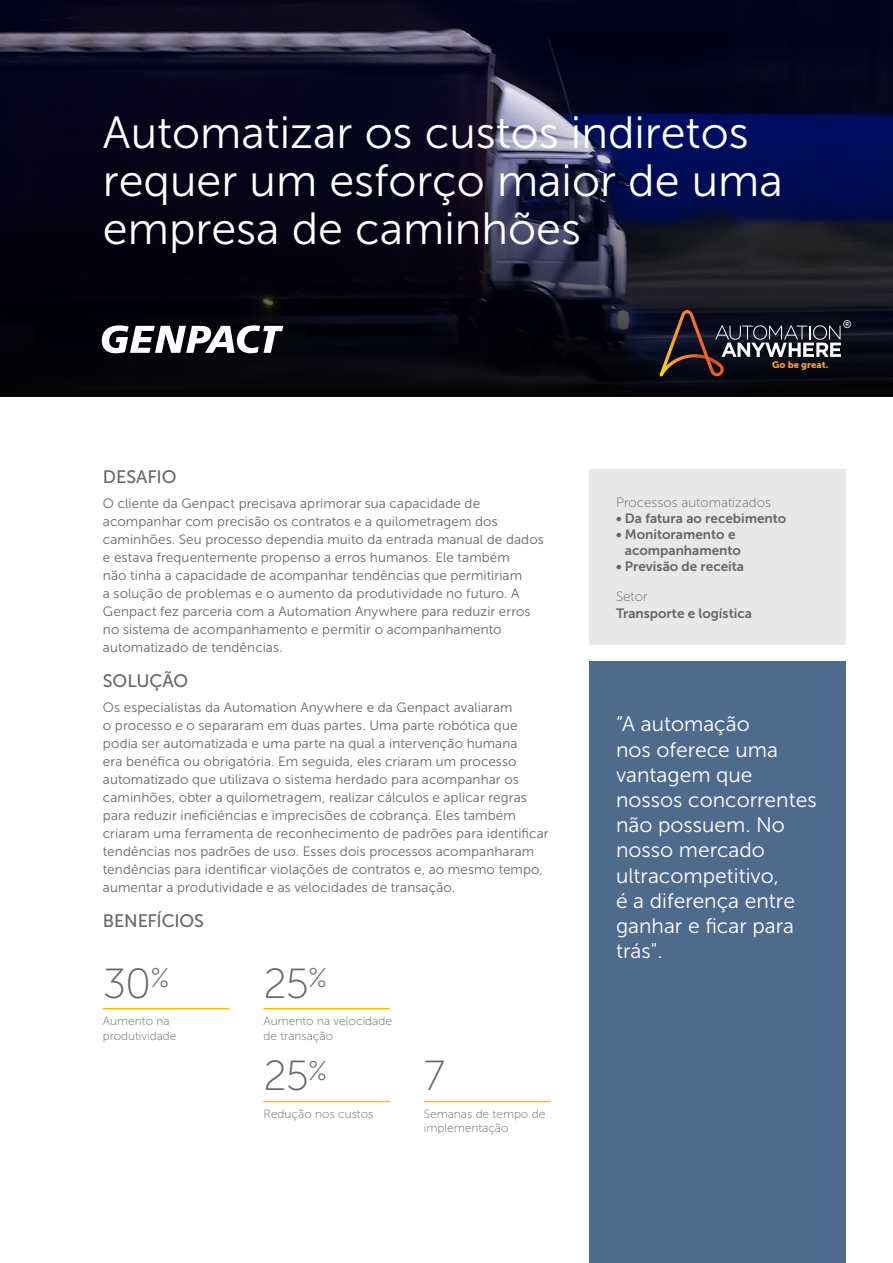
<style>
.page{position:relative;width:893px;height:1263px;background:#fff}
.page>*{position:absolute;margin:0;border:0;box-sizing:border-box;transform-origin:0 0}
.t1{font:45px/48px "Museo Sans 300";color:#fff}
.t2{font:42px "Museo Sans 100";color:#666}
.Quote__Text{font:21px/25.2px "Museo Sans 300";color:#fff}
.Paragraph_Style_1{font:18px "Museo Sans 500";letter-spacing:-.005em;color:#666}
.Paragraph_Style_1-2{font:13.5px/18px "Museo Sans 300";letter-spacing:.01em;color:#666}
.Snap__Text{font:13.5px/16.2px "Museo Sans 700";color:#666}
.Snap__Header{font:13.5px "Museo Sans 100";color:#666}
.t3{font:12px/14.4px "Museo Sans 100";color:#666}
.t4{font:10.95px "Museo Sans 500";color:#fff}
.t5{font:9.45px "Museo Sans 900";color:#f79936}
</style>
<div class="page">
<svg style="left:0;top:0;width:893px;height:396px;background:#0e0e24"></svg>
<div style="left:589px;top:469px;width:256px;height:176px;background:#e8e8e8"></div>
<div style="left:589px;top:662px;width:256px;height:601px;background:#4e6b8c"></div>
<hr style="left:103px;top:1008px;width:127px;height:1px;background:#ffbc03">
<hr style="left:263px;top:1008px;width:127px;height:1px;background:#ffbc03">
<hr style="left:263px;top:1101px;width:127px;height:1px;background:#ffbc03">
<hr style="left:424px;top:1101px;width:126px;height:1px;background:#ffbc03">
<svg style="left:102px;top:325px;width:181px;height:28px"></svg>
<svg style="left:659px;top:310px;width:182px;height:66px;background:#312c33"></svg>
<p class="t1" style="left:103px;top:109px;width:681px">Automatizar os custos indiretos requer um esforço maior de uma empresa de caminhões</p>
<p class="t5" style="left:772px;top:360px;width:58px">Go be great.</p>
<p class="t4" style="left:843px;top:318px;width:10px">®</p>
<p class="Paragraph_Style_1" style="left:103px;top:467px;width:75px">DESAFIO</p>
<p class="Paragraph_Style_1-2" style="left:103px;top:494px;width:442px">O cliente da Genpact precisava aprimorar sua capacidade de acompanhar com precisão os contratos e a quilometragem dos caminhões. Seu processo dependia muito da entrada manual de dados e estava frequentemente propenso a erros humanos. Ele também<br>não tinha a capacidade de acompanhar tendências que permitiriam<br>a solução de problemas e o aumento da produtividade no futuro. A Genpact fez parceria com a Automation Anywhere para reduzir erros no sistema de acompanhamento e permitir o acompanhamento automatizado de tendências.</p>
<p class="Paragraph_Style_1" style="left:103px;top:671px;width:87px">SOLUÇÃO</p>
<p class="Paragraph_Style_1-2" style="left:103px;top:698px;width:447px">Os especialistas da Automation Anywhere e da Genpact avaliaram<br>o processo e o separaram em duas partes. Uma parte robótica que podia ser automatizada e uma parte na qual a intervenção humana<br>era benéfica ou obrigatória. Em seguida, eles criaram um processo automatizado que utilizava o sistema herdado para acompanhar os caminhões, obter a quilometragem, realizar cálculos e aplicar regras para reduzir ineficiências e imprecisões de cobrança. Eles também criaram uma ferramenta de reconhecimento de padrões para identificar tendências nos padrões de uso. Esses dois processos acompanharam tendências para identificar violações de contratos e, ao mesmo tempo, aumentar a produtividade e as velocidades de transação.</p>
<p class="Paragraph_Style_1" style="left:103px;top:911px;width:102px">BENEFÍCIOS</p>
<p class="t2" style="left:103px;top:961px;width:68px">30<sup>%</sup></p>
<p class="t3" style="left:103px;top:1014px;width:75px">Aumento na produtividade</p>
<p class="t2" style="left:264px;top:961px;width:65px">25<sup>%</sup></p>
<p class="t3" style="left:264px;top:1014px;width:130px">Aumento na velocidade de transação</p>
<p class="t2" style="left:264px;top:1054px;width:65px">25<sup>%</sup></p>
<p class="t2" style="left:424px;top:1054px;width:23px">7</p>
<p class="t3" style="left:264px;top:1107px;width:111px">Redução nos custos</p>
<p class="t3" style="left:424px;top:1107px;width:123px">Semanas de tempo de implementação</p>
<p class="Snap__Header" style="left:616px;top:495px;width:157px">Processos automatizados</p>
<p class="Snap__Text" style="left:616px;top:510px;width:172px">• Da fatura ao recebimento</p>
<p class="Snap__Text" style="left:625px;top:526px;width:118px;text-indent:-9px">• Monitoramento e acompanhamento</p>
<p class="Snap__Text" style="left:616px;top:559px;width:130px">• Previsão de receita</p>
<p class="Snap__Header" style="left:616px;top:590px;width:33px">Setor</p>
<p class="Snap__Text" style="left:616px;top:605px;width:137px">Transporte e logística</p>
<p class="Quote__Text" style="left:616px;top:712px;width:202px">“A automação<br>nos oferece uma vantagem que nossos concorrentes não possuem. No nosso mercado ultracompetitivo,<br>é a diferença entre ganhar e ficar para trás".</p>
</div>
